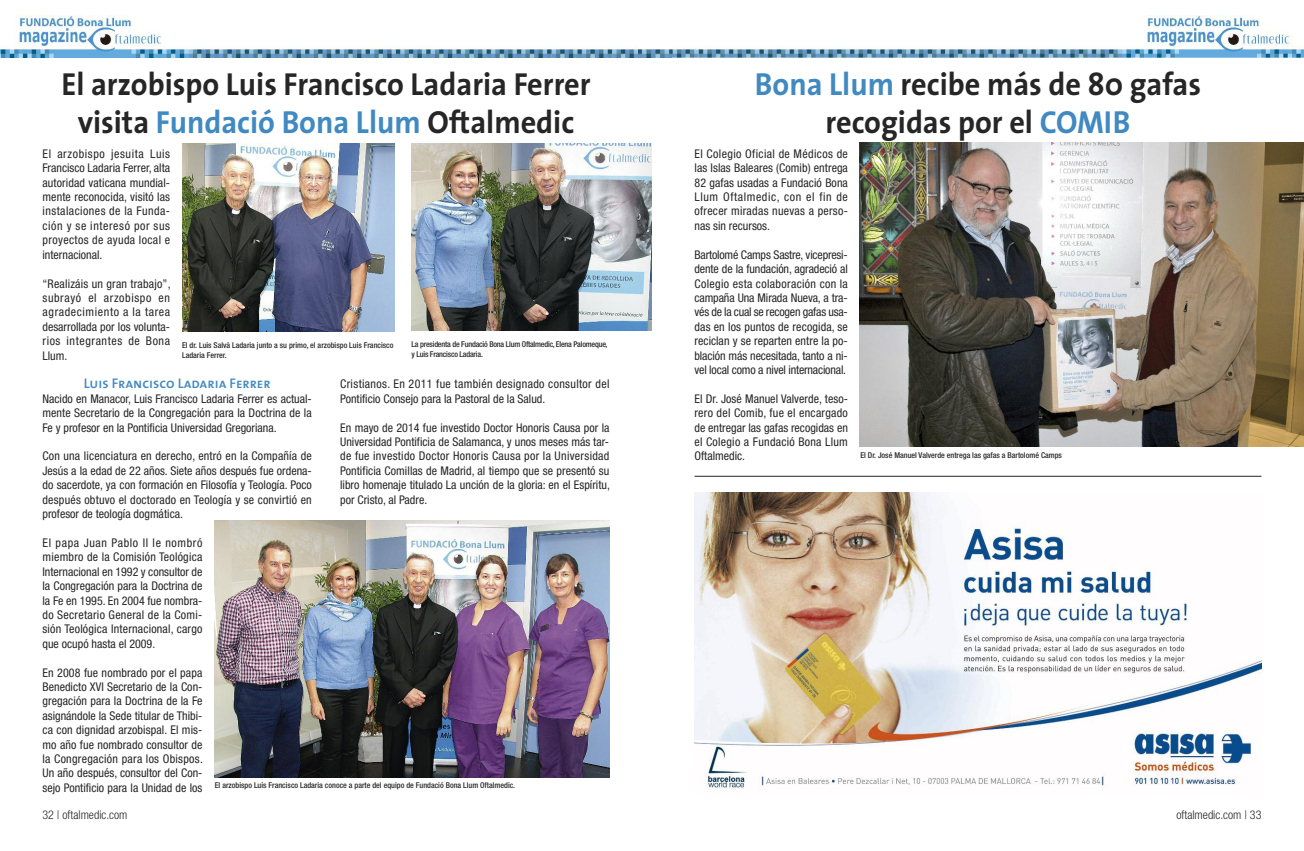
<style>
.page{position:relative;width:1304px;height:851px;background:#fff}
.page>*{position:absolute;margin:0;border:0;box-sizing:border-box;transform-origin:0 0}
.t1{font:700 32px/38.4px "The Sans";color:#272627;text-align:center;scale:.95 1}
.t2{font:14px "The Sans Semi Bold Caps";color:#4189c1}
.t3{font:condensed 12px/14.4px "Helvetica Neue LT Std";color:#272627;text-align:justify}
.t4{font:condensed 12px/14.4px "Helvetica Neue LT Std";letter-spacing:.03em;color:#272627}
.t5{font:300 condensed 12px "Helvetica Neue LT Std";color:#272627}
.t6{font:500 condensed 8px/10px "Helvetica Neue LT Std";color:#272627}
.t7{font:500 condensed 8px/10px "Helvetica Neue LT Std";letter-spacing:-.025em;color:#272627}
.s1{color:#4189c1}
</style>
<div class="page">
<img style="left:0;top:15px;width:1304px;height:43px">
<img style="left:638px;top:15px;width:34px;height:43px">
<img style="left:214px;top:520px;width:395px;height:257px">
<img style="left:182px;top:143px;width:213px;height:188px">
<img style="left:411px;top:143px;width:240px;height:187px">
<img style="left:694px;top:492px;width:567px;height:297px">
<hr style="left:694px;top:475px;width:567px;height:1px;background:#272627">
<img style="left:860px;top:143px;width:444px;height:303px">
<h1 class="t1" style="left:61px;top:68px;width:559px">El arzobispo Luis Francisco Ladaria Ferrer visita <span class="s1">Fundació Bona Llum</span> Oftalmedic</h1>
<p class="t3" style="left:43px;top:147px;width:129px">El arzobispo jesuita Luis Francisco Ladaria Ferrer, alta autoridad vaticana mundial&shy;mente reconocida, visitó las instalaciones de la Funda&shy;ción y se interesó por sus proyectos de ayuda local e internacional.</p>
<p class="t3" style="left:43px;top:277px;width:130px">“Realizáis un gran trabajo”, subrayó el arzobispo en agradecimiento a la tarea desarrollada por los volunta&shy;rios integrantes de Bona Llum.</p>
<p class="t2" style="left:84px;top:379px;width:188px">Luis Francisco Ladaria Ferrer</p>
<p class="t3" style="left:43px;top:392px;width:271px">Nacido en Manacor, Luis Francisco Ladaria Ferrer es actual&shy;mente Secretario de la Congregación para la Doctrina de la Fe y profesor en la Pontificia Universidad Gregoriana.</p>
<p class="t3" style="left:43px;top:450px;width:271px">Con una licenciatura en derecho, entró en la Compañía de Jesús a la edad de 22 años. Siete años después fue ordena&shy;do sacerdote, ya con formación en Filosofía y Teología. Poco después obtuvo el doctorado en Teología y se convirtió en profesor de teología dogmática.</p>
<p class="t3" style="left:43px;top:536px;width:161px">El papa Juan Pablo II le nombró miembro de la Comisión Teológica Internacional en 1992 y consultor de la Congregación para la Doctrina de la Fe en 1995. En 2004 fue nombra&shy;do Secretario General de la Comi&shy;sión Teológica Internacional, cargo que ocupó hasta el 2009.</p>
<p class="t3" style="left:43px;top:666px;width:162px">En 2008 fue nombrado por el papa Benedicto XVI Secretario de la Con&shy;gregación para la Doctrina de la Fe asignándole la Sede titular de Thibi&shy;ca con dignidad arzobispal. El mis&shy;mo año fue nombrado consultor de la Congregación para los Obispos.<br>Un año después, consultor del Con&shy;sejo Pontificio para la Unidad de los</p>
<p class="t6" style="left:182px;top:340px;width:213px">El dr. Luis Salvà Ladaria junto a su primo, el arzobispo Luis Francisco<br>Ladaria Ferrer.</p>
<p class="t7" style="left:412px;top:340px;width:197px">La presidenta de Fundació Bona Llum Oftalmedic, Elena Palomeque, y Luis Francisco Ladaria.</p>
<p class="t4" style="left:340px;top:378px;width:271px">Cristianos. En 2011 fue también designado consultor del<br>Pontificio Consejo para la Pastoral de la Salud.</p>
<p class="t3" style="left:340px;top:421px;width:271px">En mayo de 2014 fue investido Doctor Honoris Causa por la Universidad Pontificia de Salamanca, y unos meses más tar&shy;de fue investido Doctor Honoris Causa por la Universidad Pontificia Comillas de Madrid, al tiempo que se presentó su libro homenaje titulado La unción de la gloria: en el Espíritu, por Cristo, al Padre.</p>
<p class="t6" style="left:215px;top:781px;width:302px">El arzobispo Luis Francisco Ladaria conoce a parte del equipo de Fundació Bona Llum Oftalmedic.</p>
<p class="t5" style="left:43px;top:810px;width:87px">32 | oftalmedic.com</p>
<h1 class="t1" style="left:755px;top:68px;width:471px"><span class="s1">Bona Llum</span> recibe más de 80 gafas recogidas por el <span class="s1">COMIB</span></h1>
<p class="t3" style="left:694px;top:147px;width:155px">El Colegio Oficial de Médicos de las Islas Baleares (Comib) entrega 82 gafas usadas a Fundació Bona Llum Oftalmedic, con el fin de ofrecer miradas nuevas a perso&shy;nas sin recursos.</p>
<p class="t3" style="left:694px;top:248px;width:155px">Bartolomé Camps Sastre, vicepresi&shy;dente de la fundación, agradeció al Colegio esta colaboración con la campaña Una Mirada Nueva, a tra&shy;vés de la cual se recogen gafas usa&shy;das en los puntos de recogida, se reciclan y se reparten entre la po&shy;blación más necesitada, tanto a ni&shy;vel local como a nivel internacional.</p>
<p class="t3" style="left:694px;top:392px;width:155px">El Dr. José Manuel Valverde, teso&shy;rero del Comib, fue el encargado de entregar las gafas recogidas en el Colegio a Fundació Bona Llum Oftalmedic.</p>
<p class="t6" style="left:860px;top:450px;width:203px">El Dr. José Manuel Valverde entrega las gafas a Bartolomé Camps</p>
<p class="t5" style="left:1176px;top:810px;width:87px">oftalmedic.com | 33</p>
</div>
